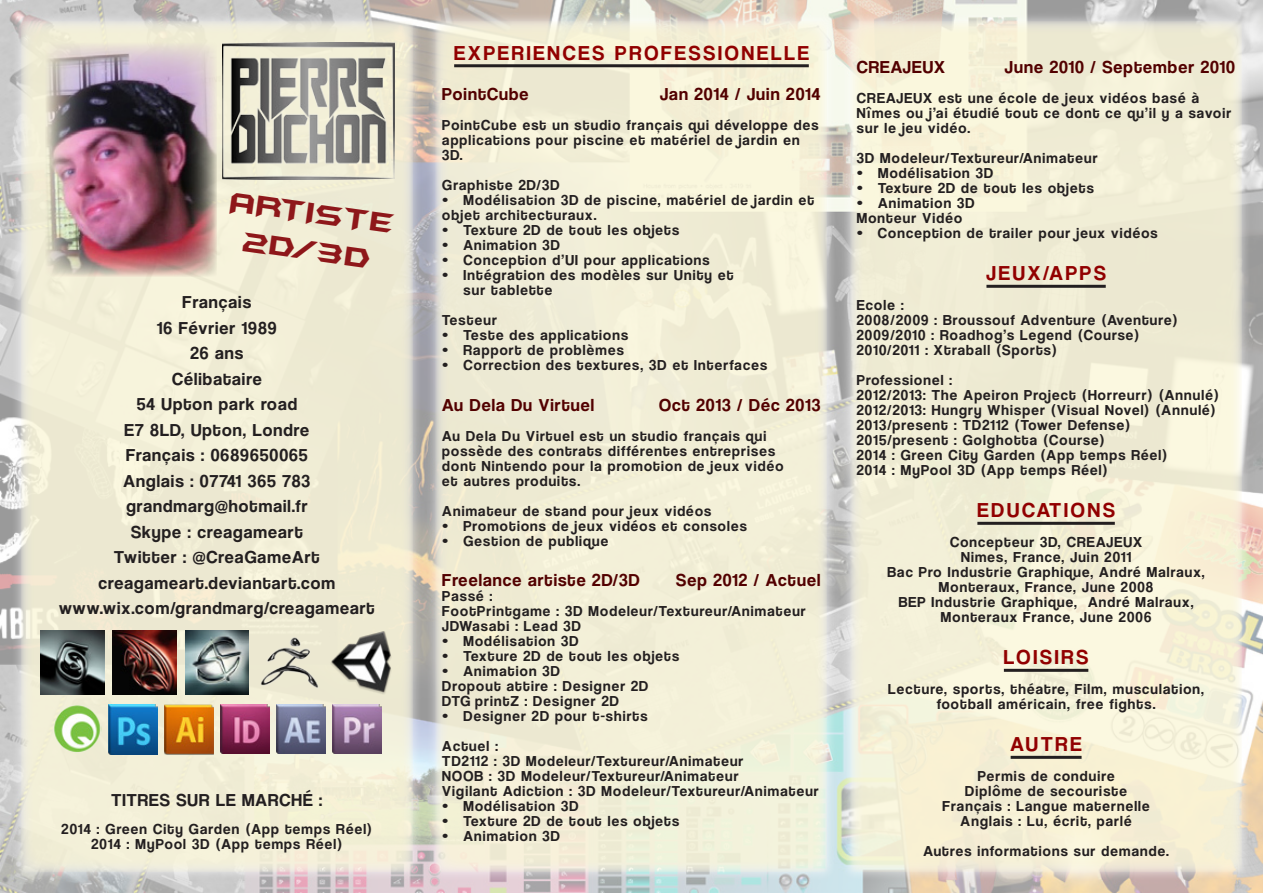
<style>
.page{position:relative;width:1263px;height:893px;background:#fff}
.page>*{position:absolute;margin:0;border:0;box-sizing:border-box;transform-origin:0 0}
.t1{font:31.5px "Batman Forever Alternate";color:#8e171a}
.t2{font:21px "Coolvetica Rg";letter-spacing:.14em;color:#910000}
.t3{font:18px "Coolvetica Rg";letter-spacing:.06em;color:#231f20}
.t4{font:18px "Coolvetica Rg";letter-spacing:.06em;color:#520000}
.t5{font:15px/15px "Coolvetica Rg";letter-spacing:.08em;color:#231f20}
</style>
<div class="page">
<img style="left:0;top:0;width:1263px;height:893px">
<div style="left:11px;top:11px;width:411px;height:870px;background:#fff;opacity:.75"></div>
<div style="left:21px;top:21px;width:391px;height:851px;background:#f0ecd4"></div>
<div style="left:841px;top:11px;width:411px;height:870px;background:#fff;opacity:.75"></div>
<div style="left:850px;top:21px;width:392px;height:851px;background:#f3efd5"></div>
<div style="left:426px;top:11px;width:411px;height:870px;background:#fff;opacity:.75"></div>
<div style="left:436px;top:21px;width:391px;height:851px;background:#f2efd7"></div>
<img style="left:46px;top:45px;width:171px;height:231px">
<img style="left:108px;top:704px;width:50px;height:50px">
<img style="left:164px;top:704px;width:50px;height:50px">
<img style="left:276px;top:704px;width:50px;height:50px">
<img style="left:332px;top:704px;width:50px;height:50px">
<img style="left:54px;top:705px;width:48px;height:47px">
<img style="left:220px;top:704px;width:50px;height:50px">
<img style="left:113px;top:630px;width:64px;height:64px">
<img style="left:185px;top:630px;width:64px;height:64px">
<img style="left:260px;top:637px;width:59px;height:51px">
<img style="left:41px;top:630px;width:63px;height:64px">
<img style="left:330px;top:631px;width:62px;height:63px">
<hr style="left:454px;top:64px;width:355px;height:3px;background:#231f20">
<img style="left:222px;top:43px;width:172px;height:136px">
<hr style="left:986px;top:285px;width:120px;height:3px;background:#231f20">
<hr style="left:977px;top:522px;width:138px;height:3px;background:#231f20">
<hr style="left:1004px;top:669px;width:84px;height:3px;background:#231f20">
<hr style="left:1011px;top:756px;width:70px;height:3px;background:#231f20">
<p class="t1" style="left:233px;top:186px;width:167px;rotate:8deg">ARTISTE</p>
<p class="t1" style="left:246px;top:226px;width:131px;rotate:8deg">2D/3D</p>
<p class="t3" style="left:183px;top:292px;width:70px">Français</p>
<p class="t3" style="left:157px;top:317px;width:121px">16 Février 1989</p>
<p class="t3" style="left:190px;top:343px;width:54px">26 ans</p>
<p class="t3" style="left:172px;top:368px;width:91px">Célibataire</p>
<p class="t3" style="left:137px;top:394px;width:162px">54 Upton park road</p>
<p class="t3" style="left:125px;top:419px;width:186px">E7 8LD, Upton, Londre</p>
<p class="t3" style="left:126px;top:445px;width:183px">Français : 0689650065</p>
<p class="t3" style="left:124px;top:470px;width:188px">Anglais : 07741 365 783</p>
<p class="t3" style="left:126px;top:496px;width:182px">grandmarg@hotmail.fr</p>
<p class="t3" style="left:131px;top:521px;width:173px">Skype : creagameart</p>
<p class="t3" style="left:114px;top:547px;width:207px">Twitter : @CreaGameArt</p>
<p class="t3" style="left:99px;top:572px;width:238px">creagameart.deviantart.com</p>
<p class="t3" style="left:59px;top:598px;width:317px">www.wix.com/grandmarg/creagameart</p>
<p class="t3" style="left:111px;top:789px;width:212px">TITRES SUR LE MARCHÉ :</p>
<p class="t5" style="left:62px;top:821px;width:312px">2014 : Green City Garden (App temps Réel)</p>
<p class="t5" style="left:92px;top:836px;width:252px">2014 : MyPool 3D (App temps Réel)</p>
<p class="t2" style="left:454px;top:40px;width:356px">EXPERIENCES PROFESSIONELLE</p>
<p class="t4" style="left:442px;top:84px;width:88px">PointCube</p>
<p class="t4" style="left:660px;top:84px;width:162px">Jan 2014 / Juin 2014</p>
<p class="t5" style="left:442px;top:118px;width:378px">PointCube est un studio français qui développe des applications pour piscine et matériel de jardin en<br>3D.</p>
<p class="t5" style="left:442px;top:178px;width:119px">Graphiste 2D/3D</p>
<p class="t5" style="left:442px;top:193px;width:373px">• Modélisation 3D de piscine, matériel de jardin et objet architecturaux.</p>
<p class="t5" style="left:442px;top:223px;width:238px">• Texture 2D de tout les objets</p>
<p class="t5" style="left:442px;top:238px;width:119px">• Animation 3D</p>
<p class="t5" style="left:442px;top:253px;width:269px">• Conception d’UI pour applications</p>
<p class="t5" style="left:442px;top:268px;width:293px">• Intégration des modèles sur Unity et</p>
<p class="t5" style="left:463px;top:283px;width:90px">sur tablette</p>
<p class="t5" style="left:442px;top:313px;width:56px">Testeur</p>
<p class="t5" style="left:442px;top:328px;width:187px">• Teste des applications</p>
<p class="t5" style="left:442px;top:343px;width:183px">• Rapport de problèmes</p>
<p class="t5" style="left:442px;top:358px;width:326px">• Correction des textures, 3D et Interfaces</p>
<p class="t4" style="left:442px;top:394px;width:153px">Au Dela Du Virtuel</p>
<p class="t4" style="left:659px;top:394px;width:163px">Oct 2013 / Déc 2013</p>
<p class="t5" style="left:442px;top:428px;width:326px">Au Dela Du Virtuel est un studio français qui</p>
<p class="t5" style="left:442px;top:443px;width:334px">possède des contrats différentes entreprises</p>
<p class="t5" style="left:442px;top:458px;width:343px">dont Nintendo pour la promotion de jeux vidéo</p>
<p class="t5" style="left:442px;top:473px;width:139px">et autres produits.</p>
<p class="t5" style="left:442px;top:503px;width:270px">Animateur de stand pour jeux vidéos</p>
<p class="t5" style="left:442px;top:518px;width:306px">• Promotions de jeux vidéos et consoles</p>
<p class="t5" style="left:442px;top:533px;width:168px">• Gestion de publique</p>
<p class="t4" style="left:442px;top:570px;width:199px">Freelance artiste 2D/3D</p>
<p class="t4" style="left:676px;top:570px;width:146px">Sep 2012 / Actuel</p>
<p class="t5" style="left:442px;top:589px;width:52px">Passé :</p>
<p class="t5" style="left:442px;top:604px;width:365px">FootPrintgame : 3D Modeleur/Textureur/Animateur</p>
<p class="t5" style="left:442px;top:619px;width:140px">JDWasabi : Lead 3D</p>
<p class="t5" style="left:442px;top:634px;width:138px">• Modélisation 3D</p>
<p class="t5" style="left:442px;top:649px;width:238px">• Texture 2D de tout les objets</p>
<p class="t5" style="left:442px;top:664px;width:119px">• Animation 3D</p>
<p class="t5" style="left:442px;top:679px;width:208px">Dropout attire : Designer 2D</p>
<p class="t5" style="left:442px;top:694px;width:178px">DTG printZ : Designer 2D</p>
<p class="t5" style="left:442px;top:709px;width:207px">• Designer 2D pour t-shirts</p>
<p class="t5" style="left:442px;top:739px;width:57px">Actuel :</p>
<p class="t5" style="left:442px;top:754px;width:303px">TD2112 : 3D Modeleur/Textureur/Animateur</p>
<p class="t5" style="left:442px;top:769px;width:298px">NOOB : 3D Modeleur/Textureur/Animateur</p>
<p class="t5" style="left:442px;top:784px;width:378px">Vigilant Adiction : 3D Modeleur/Textureur/Animateur</p>
<p class="t5" style="left:442px;top:799px;width:138px">• Modélisation 3D</p>
<p class="t5" style="left:442px;top:814px;width:238px">• Texture 2D de tout les objets</p>
<p class="t5" style="left:442px;top:829px;width:119px">• Animation 3D</p>
<p class="t4" style="left:857px;top:57px;width:89px">CREAJEUX</p>
<p class="t4" style="left:1005px;top:57px;width:231px">June 2010 / September 2010</p>
<p class="t5" style="left:857px;top:91px;width:376px">CREAJEUX est une école de jeux vidéos basé à<br>Nîmes ou j’ai étudié tout ce dont ce qu’il y a savoir sur le jeu vidéo.</p>
<p class="t5" style="left:857px;top:151px;width:242px">3D Modeleur/Textureur/Animateur</p>
<p class="t5" style="left:857px;top:166px;width:138px">• Modélisation 3D</p>
<p class="t5" style="left:857px;top:181px;width:238px">• Texture 2D de tout les objets</p>
<p class="t5" style="left:857px;top:196px;width:119px">• Animation 3D</p>
<p class="t5" style="left:857px;top:211px;width:107px">Monteur Vidéo</p>
<p class="t5" style="left:857px;top:226px;width:302px">• Conception de trailer pour jeux vidéos</p>
<p class="t2" style="left:986px;top:261px;width:121px">JEUX/APPS</p>
<p class="t5" style="left:857px;top:298px;width:48px">Ecole :</p>
<p class="t5" style="left:857px;top:313px;width:322px">2008/2009 : Broussouf Adventure (Aventure)</p>
<p class="t5" style="left:857px;top:328px;width:284px">2009/2010 : Roadhog’s Legend (Course)</p>
<p class="t5" style="left:857px;top:343px;width:202px">2010/2011 : Xtraball (Sports)</p>
<p class="t5" style="left:857px;top:373px;width:97px">Professionel :</p>
<p class="t5" style="left:857px;top:388px;width:363px">2012/2013: The Apeiron Project (Horreurr) (Annulé)</p>
<p class="t5" style="left:857px;top:403px;width:360px">2012/2013: Hungry Whisper (Visual Novel) (Annulé)</p>
<p class="t5" style="left:857px;top:418px;width:275px">2013/present : TD2112 (Tower Defense)</p>
<p class="t5" style="left:857px;top:433px;width:249px">2015/present : Golghotta (Course)</p>
<p class="t5" style="left:857px;top:448px;width:312px">2014 : Green City Garden (App temps Réel)</p>
<p class="t5" style="left:857px;top:463px;width:252px">2014 : MyPool 3D (App temps Réel)</p>
<p class="t2" style="left:977px;top:498px;width:139px">EDUCATIONS</p>
<p class="t5" style="left:950px;top:535px;width:194px">Concepteur 3D, CREAJEUX</p>
<p class="t5" style="left:961px;top:550px;width:172px">Nimes, France, Juin 2011</p>
<p class="t5" style="left:887px;top:565px;width:319px">Bac Pro Industrie Graphique, André Malraux,</p>
<p class="t5" style="left:939px;top:580px;width:216px">Monteraux, France, June 2008</p>
<p class="t5" style="left:899px;top:595px;width:296px">BEP Industrie Graphique, André Malraux,</p>
<p class="t5" style="left:941px;top:610px;width:212px">Monteraux France, June 2006</p>
<p class="t2" style="left:1004px;top:645px;width:86px">LOISIRS</p>
<p class="t5" style="left:888px;top:682px;width:317px">Lecture, sports, théatre, Film, musculation,</p>
<p class="t5" style="left:937px;top:697px;width:220px">football américain, free fights.</p>
<p class="t2" style="left:1011px;top:732px;width:72px">AUTRE</p>
<p class="t5" style="left:978px;top:769px;width:138px">Permis de conduire</p>
<p class="t5" style="left:965px;top:784px;width:163px">Diplôme de secouriste</p>
<p class="t5" style="left:942px;top:799px;width:209px">Français : Langue maternelle</p>
<p class="t5" style="left:961px;top:814px;width:172px">Anglais : Lu, écrit, parlé</p>
<p class="t5" style="left:923px;top:844px;width:247px">Autres informations sur demande.</p>
</div>
